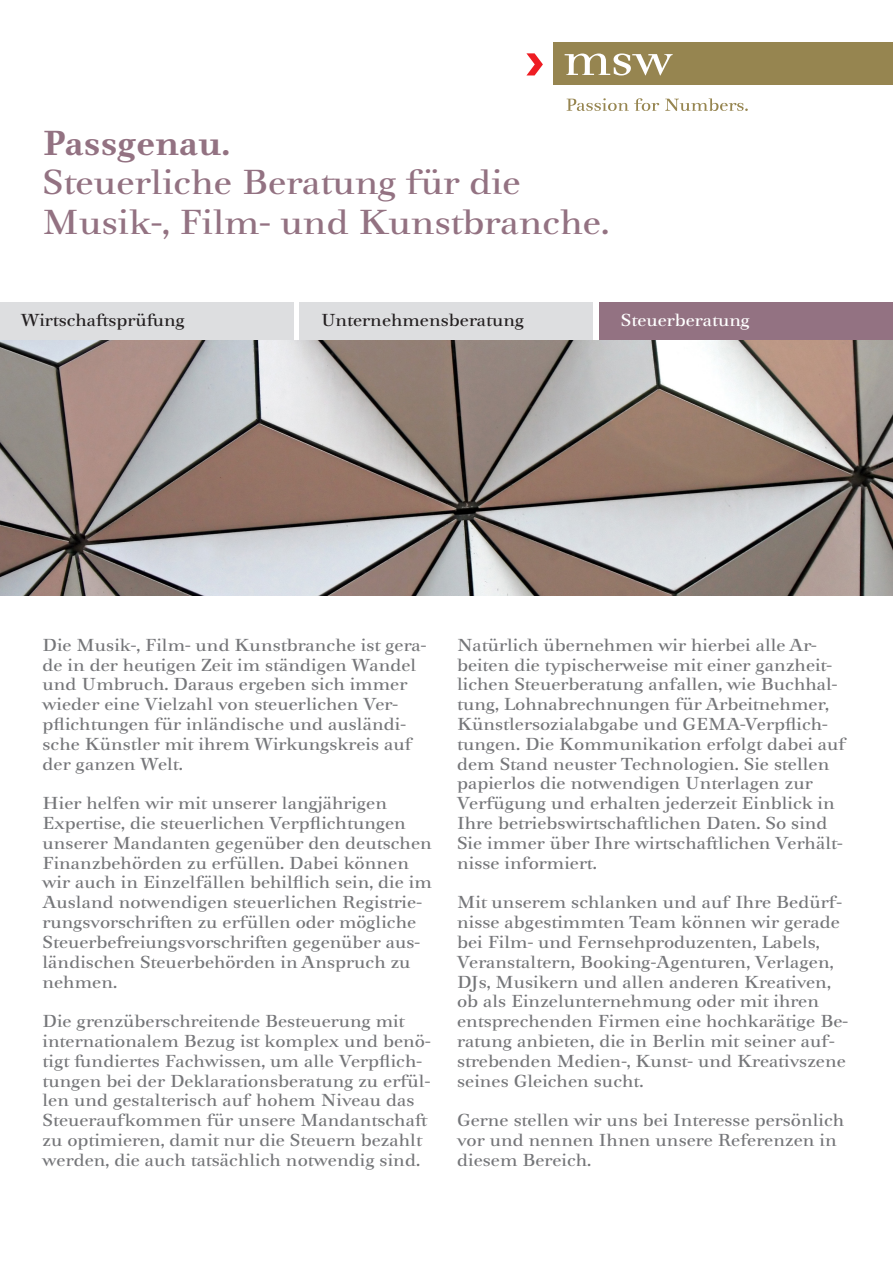
<style>
.page{position:relative;width:893px;height:1263px;background:#fff}
.page>*{position:absolute;margin:0;border:0;box-sizing:border-box;transform-origin:0 0}
.Überschrift_E2{font:33px "Dedica";color:#937282}
.Überschrift_E2-2{font:700 33px "Dedica";color:#937282}
.Fließtext{font:16.5px/19.8px "Dedica";color:#757679}
.Segmente_Titelseiten{font:16.5px "Dedica";color:#231f20}
.Segmente_Titelseiten-2{font:16.5px "Dedica";color:#fff}
</style>
<div class="page">
<div style="left:553px;top:43px;width:340px;height:42px;background:#968550"></div>
<svg style="left:567px;top:98px;width:181px;height:13px"></svg>
<svg style="left:565px;top:53px;width:108px;height:22px"></svg>
<svg style="left:526px;top:53px;width:17px;height:22px"></svg>
<div style="left:0;top:302px;width:293px;height:38px;background:#dddee0"></div>
<div style="left:300px;top:302px;width:293px;height:38px;background:#dddee0"></div>
<div style="left:600px;top:302px;width:293px;height:38px;background:#937282"></div>
<img style="left:0;top:340px;width:893px;height:255px">
<p class="Überschrift_E2-2" style="left:43px;top:122px;width:189px">Passgenau.</p>
<p class="Überschrift_E2" style="left:43px;top:162px;width:480px">Steuerliche Beratung für die</p>
<p class="Überschrift_E2" style="left:43px;top:201px;width:568px">Musik-, Film- und Kunstbranche.</p>
<p class="Segmente_Titelseiten" style="left:21px;top:310px;width:165px">Wirtschaftsprüfung</p>
<p class="Segmente_Titelseiten" style="left:321px;top:310px;width:205px">Unternehmensberatung</p>
<p class="Segmente_Titelseiten-2" style="left:621px;top:310px;width:131px">Steuerberatung</p>
<p class="Fließtext" style="left:43px;top:635px;width:385px">Die Musik-, Film- und Kunstbranche ist gera&shy;de in der heutigen Zeit im ständigen Wandel und Umbruch. Daraus ergeben sich immer wieder eine Vielzahl von steuerlichen Ver&shy;pflichtungen für inländische und ausländi&shy;sche Künstler mit ihrem Wirkungskreis auf der ganzen Welt.</p>
<p class="Fließtext" style="left:43px;top:793px;width:391px">Hier helfen wir mit unserer langjährigen Expertise, die steuerlichen Verpflichtungen unserer Mandanten gegenüber den deutschen Finanzbehörden zu erfüllen. Dabei können wir auch in Einzelfällen behilflich sein, die im Ausland notwendigen steuerlichen Registrie&shy;rungsvorschriften zu erfüllen oder mögliche Steuerbefreiungsvorschriften gegenüber aus&shy;ländischen Steuerbehörden in Anspruch zu nehmen.</p>
<p class="Fließtext" style="left:43px;top:1011px;width:390px">Die grenzüberschreitende Besteuerung mit internationalem Bezug ist komplex und benö&shy;tigt fundiertes Fachwissen, um alle Verpflich&shy;tungen bei der Deklarationsberatung zu erfül&shy;len und gestalterisch auf hohem Niveau das Steueraufkommen für unsere Mandantschaft zu optimieren, damit nur die Steuern bezahlt werden, die auch tatsächlich notwendig sind.</p>
<p class="Fließtext" style="left:457px;top:635px;width:391px">Natürlich übernehmen wir hierbei alle Ar&shy;beiten die typischerweise mit einer ganzheit&shy;lichen Steuerberatung anfallen, wie Buchhal&shy;tung, Lohnabrechnungen für Arbeitnehmer, Künstlersozialabgabe und GEMA-Verpflich&shy;tungen. Die Kommunikation erfolgt dabei auf dem Stand neuster Technologien. Sie stellen papierlos die notwendigen Unterlagen zur Verfügung und erhalten jederzeit Einblick in Ihre betriebswirtschaftlichen Daten. So sind Sie immer über Ihre wirtschaftlichen Verhält&shy;nisse informiert.</p>
<p class="Fließtext" style="left:457px;top:892px;width:392px">Mit unserem schlanken und auf Ihre Bedürf&shy;nisse abgestimmten Team können wir gerade bei Film- und Fernsehproduzenten, Labels, Veranstaltern, Booking-Agenturen, Verlagen, DJs, Musikern und allen anderen Kreativen, ob als Einzelunternehmung oder mit ihren entsprechenden Firmen eine hochkarätige Be&shy;ratung anbieten, die in Berlin mit seiner auf&shy;strebenden Medien-, Kunst- und Kreativszene seines Gleichen sucht.</p>
<p class="Fließtext" style="left:457px;top:1110px;width:389px">Gerne stellen wir uns bei Interesse persönlich vor und nennen Ihnen unsere Referenzen in diesem Bereich.</p>
</div>
